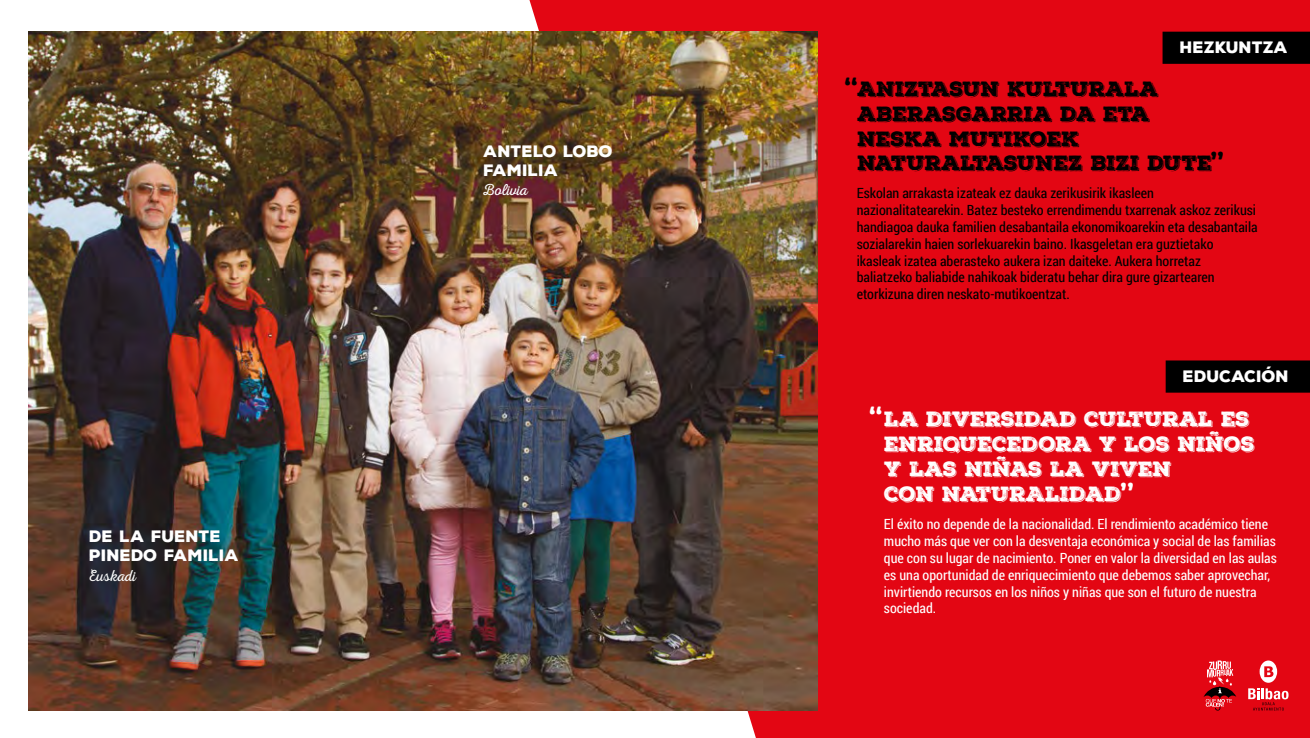
<style>
.page{position:relative;width:1310px;height:738px;background:#fff}
.page>*{position:absolute;margin:0;border:0;box-sizing:border-box;transform-origin:0 0}
.t1{font:900 28px "Nexa Rust Sans";color:#000}
.t2{font:900 28px "Nexa Rust Sans";color:#fff}
.t3{font:20px/24.8px "Nexa Rust Slab Black Shadow 01";color:#fff}
.t4{font:20px/24.8px "Nexa Rust Slab Black Shadow 01";color:#000}
.t5{font:900 16px/19.2px "Nexa Rust Sans";color:#fff}
.t6{font:16px "Nexa Rust Script L 0";color:#fff}
.t7{font:14px/16.8px "Roboto Condensed";color:#000}
.t8{font:14px/16.8px "Roboto Condensed";color:#fff}
</style>
<div class="page">
<div style="left:529px;top:0;width:781px;height:737px;background:#e30613"></div>
<img style="left:28px;top:32px;width:790px;height:678px">
<div style="left:1165px;top:360px;width:145px;height:32px;background:#000"></div>
<div style="left:1162px;top:32px;width:148px;height:32px;background:#000"></div>
<svg style="left:1203px;top:660px;width:33px;height:50px;background:#cb373f"></svg>
<svg style="left:1248px;top:660px;width:40px;height:50px"></svg>
<p class="t5" style="left:89px;top:526px;width:151px">DE LA FUENTE<br>PINEDO FAMILIA</p>
<p class="t6" style="left:89px;top:566px;width:49px">Euskadi</p>
<p class="t5" style="left:483px;top:141px;width:131px">ANTELO LOBO<br>FAMILIA</p>
<p class="t6" style="left:483px;top:181px;width:46px">Bolivia</p>
<p class="t5" style="left:1180px;top:38px;width:110px">HEZKUNTZA</p>
<h1 class="t1" style="left:857px;top:110px;width:15px;rotate:-180deg">,,</h1>
<h2 class="t4" style="left:857px;top:77px;width:356px">ANIZTASUN KULTURALA<br>ABERASGARRIA DA ETA<br>NESKA MUTIKOEK<br>NATURALTASUNEZ BIZI DUTE</h2>
<h1 class="t1" style="left:1211px;top:127px;width:15px">,,</h1>
<p class="t7" style="left:856px;top:184px;width:402px">Eskolan arrakasta izateak ez dauka zerikusirik ikasleen nazionalitatearekin. Batez besteko errendimendu txarrenak askoz zerikusi handiagoa dauka familien desabantaila ekonomikoarekin eta desabantaila sozialarekin haien sorlekuarekin baino. Ikasgeletan era guztietako ikasleak izatea aberasteko aukera izan daiteke. Aukera horretaz baliatzeko baliabide nahikoak bideratu behar dira gure gizartearen etorkizuna diren neskato-mutikoentzat.</p>
<p class="t5" style="left:1183px;top:366px;width:107px">EDUCACIÓN</p>
<h1 class="t2" style="left:882px;top:438px;width:15px;rotate:-180deg">,,</h1>
<h2 class="t3" style="left:884px;top:407px;width:372px">LA DIVERSIDAD CULTURAL ES<br>ENRIQUECEDORA Y LOS NIÑOS<br>Y LAS NIÑAS LA VIVEN<br>CON NATURALIDAD</h2>
<h1 class="t2" style="left:1121px;top:457px;width:15px">,,</h1>
<p class="t8" style="left:884px;top:515px;width:394px">El éxito no depende de la nacionalidad. El rendimiento académico tiene mucho más que ver con la desventaja económica y social de las familias que con su lugar de nacimiento. Poner en valor la diversidad en las aulas es una oportunidad de enriquecimiento que debemos saber aprovechar, invirtiendo recursos en los niños y niñas que son el futuro de nuestra sociedad.</p>
</div>
